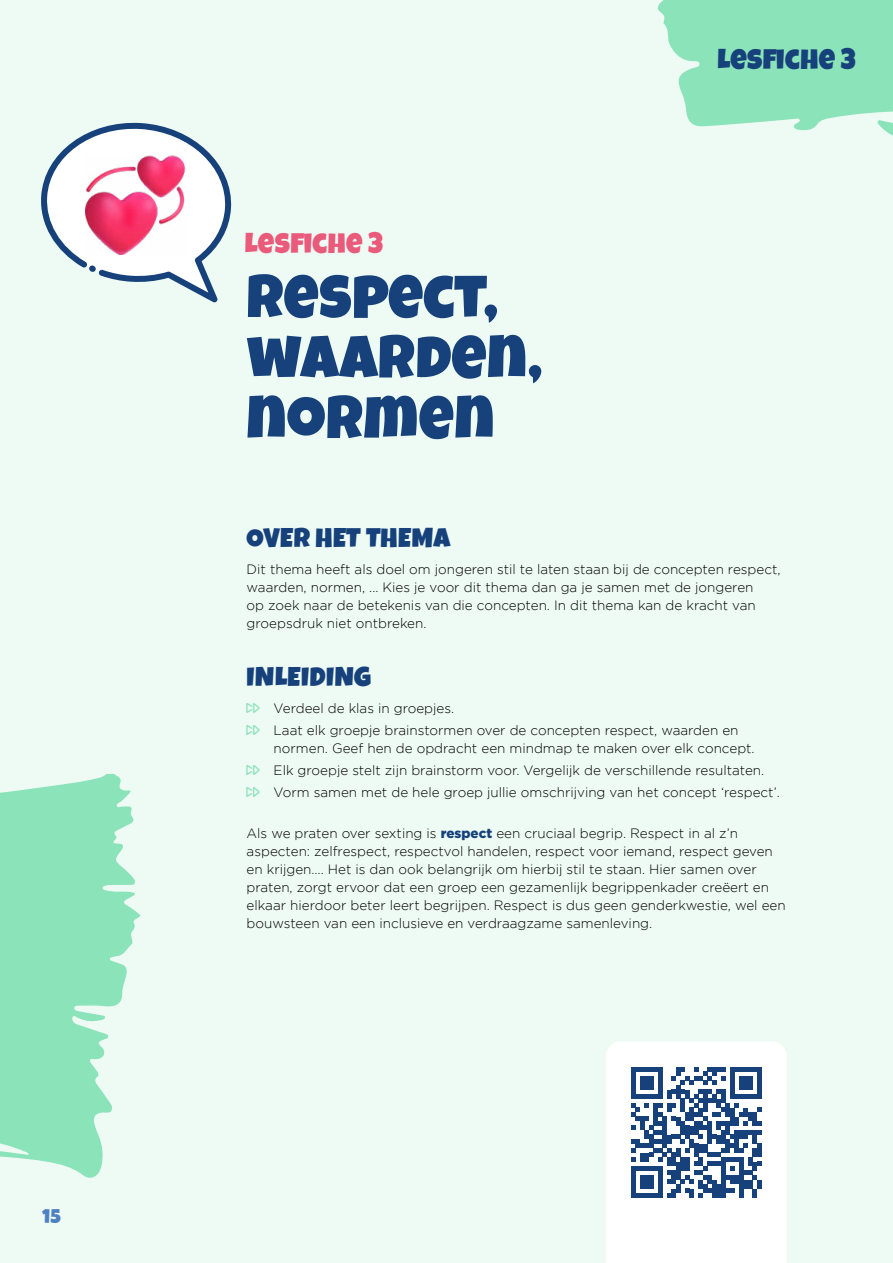
<style>
.page{position:relative;width:893px;height:1263px;background:#eefbf5}
.page>*{position:absolute;margin:0;border:0;box-sizing:border-box;transform-origin:0 0}
.t1{font:60.45px/60.4px "Luckiest Guy";letter-spacing:.01em;color:#16417b}
.t2{font:28.5px "Luckiest Guy";letter-spacing:.02em;color:#16417b}
.t3{font:28.5px "Luckiest Guy";letter-spacing:.02em;color:#ea5a7a}
.t4{font:27px "Luckiest Guy";letter-spacing:.025em;color:#16417b}
.t5{font:19.5px "Luckiest Guy";color:#4f81c2}
.t6{font:300 13.5px/18px "Gotham";color:#000}
.s1{color:#8be3b9}
.s2{font-weight:900;color:#16417b}
</style>
<div class="page">
<svg style="left:658px;top:0;width:235px;height:136px"></svg>
<svg style="left:0;top:774px;width:140px;height:404px;fill:#8be3b9"></svg>
<svg style="left:41px;top:122px;width:191px;height:180px"></svg>
<img style="left:86px;top:156px;width:101px;height:99px">
<svg style="left:606px;top:1042px;width:181px;height:221px;background:#c8d2df"></svg>
<h3 class="t5" style="left:43px;top:1203px;width:20px">15</h3>
<h2 class="t3" style="left:245px;top:224px;width:140px">LESFICHE 3</h2>
<h1 class="t1" style="left:247px;top:268px;width:297px">RESPECT,<br>WAARDEN,<br>NORMEN</h1>
<h2 class="t2" style="left:717px;top:40px;width:140px">LESFICHE 3</h2>
<h3 class="t4" style="left:247px;top:520px;width:205px">OVER HET THEMA</h3>
<p class="t6" style="left:247px;top:560px;width:535px">Dit thema heeft als doel om jongeren stil te laten staan bij de concepten respect, waarden, normen, ... Kies je voor dit thema dan ga je samen met de jongeren<br>op zoek naar de betekenis van die concepten. In dit thema kan de kracht van groepsdruk niet ontbreken.</p>
<h3 class="t4" style="left:247px;top:659px;width:126px">INLEIDING</h3>
<p class="t6" style="left:247px;top:697px;width:493px;line-height:22.2px"><span class="s1">⏩</span> Verdeel de klas in groepjes.<br><span class="s1">⏩</span> Laat elk groepje brainstormen over de concepten respect, waarden en</p>
<p class="t6" style="left:247px;top:737px;width:535px;line-height:22.2px;text-indent:27px">normen. Geef hen de opdracht een mindmap te maken over elk concept.<br><span class="s1">⏩</span> Elk groepje stelt zijn brainstorm voor. Vergelijk de verschillende resultaten. <span class="s1">⏩</span> Vorm samen met de hele groep jullie omschrijving van het concept ‘respect’.</p>
<p class="t6" style="left:247px;top:824px;width:541px">Als we praten over sexting is <span class="s2">respect</span> een cruciaal begrip. Respect in al z’n aspecten: zelfrespect, respectvol handelen, respect voor iemand, respect geven en krijgen…. Het is dan ook belangrijk om hierbij stil te staan. Hier samen over praten, zorgt ervoor dat een groep een gezamenlijk begrippenkader creëert en elkaar hierdoor beter leert begrijpen. Respect is dus geen genderkwestie, wel een bouwsteen van een inclusieve en verdraagzame samenleving.</p>
</div>
